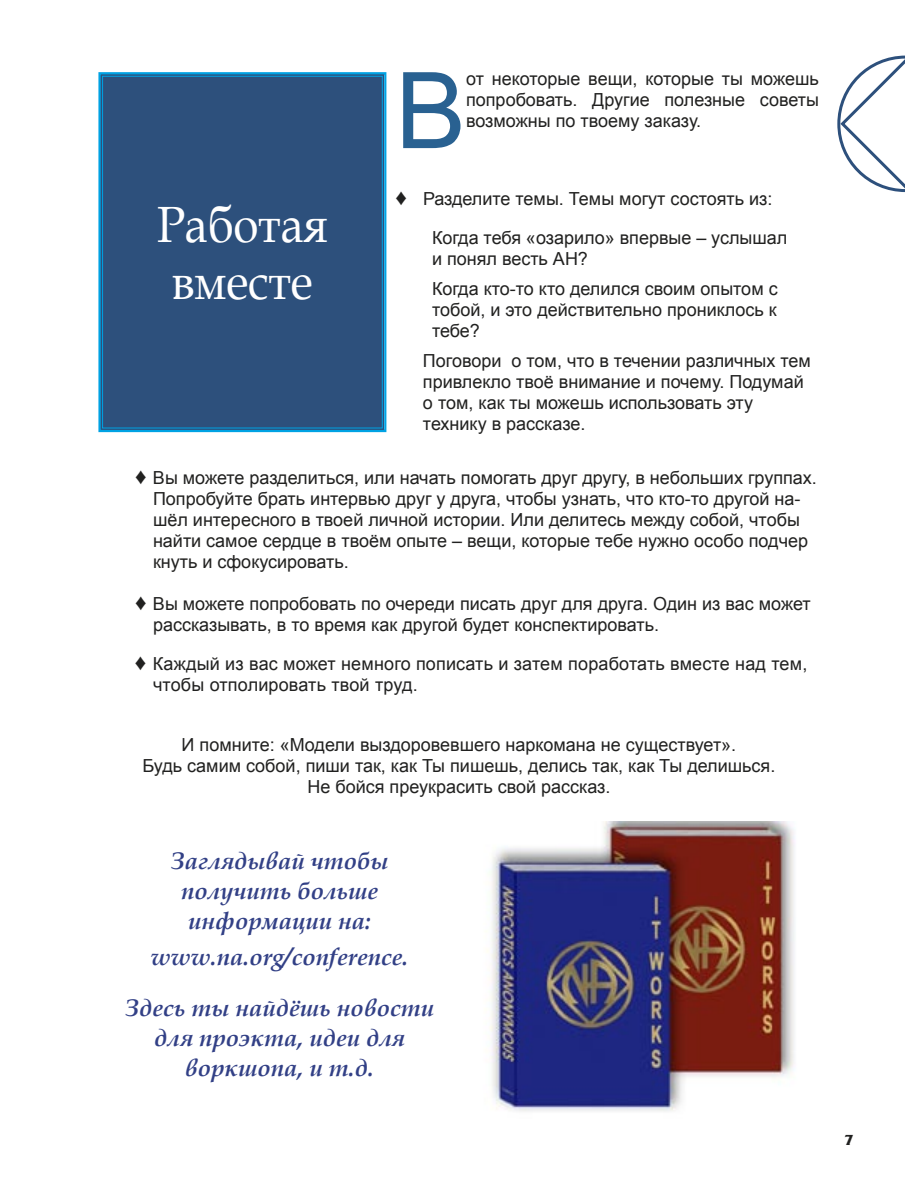
<style>
.page{position:relative;width:918px;height:1188px;background:#fff}
.page>*{position:absolute;margin:0;border:0;box-sizing:border-box;transform-origin:0 0}
.l1_tab{font:106.05px "Arial";color:#296191}
.box_tex_34pt{font:51px/57px "Book Antiqua";color:#fff;scale:.9 1}
.t1{font:italic 700 24px/30px "Book Antiqua";color:#324086;text-align:center}
.l1_tab-2{font:18px/21px "Arial";color:#212120}
.body_text_fritz_12_5_pt{font:18px/21px "Arial";color:#212120;text-align:center}
.t2{font:700 15px "Friz Quadrata IT Cby BT";color:#212120}
.s1{font-weight:700;font-size:22.5px}
</style>
<div class="page">
<svg style="left:837px;top:55px;width:68px;height:138px"></svg>
<div style="left:98px;top:72px;width:289px;height:361px;background:#2d507c"></div>
<div style="left:102px;top:76px;width:281px;height:352px;border:1px solid #00a2e3"></div>
<img style="left:487px;top:821px;width:308px;height:291px">
<p class="l1_tab" style="left:395px;top:41px;width:72px">В</p>
<p class="l1_tab-2" style="left:466px;top:68px;width:354px;text-align:justify">от некоторые вещи, которые ты можешь попробовать. Другие полезные советы возможны по твоему заказу.</p>
<p class="l1_tab-2" style="left:395px;top:188px;width:379px"><span class="s1">♦</span> Разделите темы. Темы могут состоять из:</p>
<p class="l1_tab-2" style="left:432px;top:227px;width:357px">Когда тебя «озарило» впервые – услышал и понял весть АН?</p>
<p class="l1_tab-2" style="left:432px;top:278px;width:347px;text-align:justify">Когда кто-то кто делился своим опытом с тобой, и это действительно прониклось к тебе?</p>
<p class="l1_tab-2" style="left:423px;top:350px;width:390px">Поговори о том, что в течении различных тем привлекло твоё внимание и почему. Подумай о том, как ты можешь использовать эту технику в рассказе.</p>
<p class="l1_tab-2" style="left:153px;top:467px;width:665px;text-indent:-18px"><span class="s1">♦</span> Вы можете разделиться, или начать помогать друг другу, в небольших группах.<br>Попробуйте брать интервью друг у друга, чтобы узнать, что кто-то другой на&shy;шёл интересного в твоей личной истории. Или делитесь между собой, чтобы найти самое сердце в твоём опыте – вещи, которые тебе нужно особо подчер кнуть и сфокусировать.</p>
<p class="l1_tab-2" style="left:153px;top:593px;width:659px;text-indent:-18px"><span class="s1">♦</span> Вы можете попробовать по очереди писать друг для друга. Один из вас может рассказывать, в то время как другой будет конспектировать.</p>
<p class="l1_tab-2" style="left:153px;top:653px;width:656px;text-indent:-18px"><span class="s1">♦</span> Каждый из вас может немного пописать и затем поработать вместе над тем, чтобы отполировать твой труд.</p>
<p class="box_tex_34pt" style="left:157px;top:195px;width:191px">Работая вместе</p>
<p class="body_text_fritz_12_5_pt" style="left:143px;top:734px;width:634px">И помните: «Модели выздоровевшего наркомана не существует».<br>Будь самим собой, пиши так, как Ты пишешь, делись так, как Ты делишься.<br>Не бойся преукрасить свой рассказ.</p>
<p class="t1" style="left:171px;top:845px;width:219px">Заглядывай чтобы получить больше информации на:</p>
<p class="t1" style="left:151px;top:941px;width:259px">www.na.org/conference.</p>
<p class="t1" style="left:125px;top:992px;width:310px">Здесь ты найдёшь новости для проэкта, идеи для воркшопа, и т.д.</p>
<p class="t2" style="left:844px;top:1131px;width:10px">7</p>
</div>
